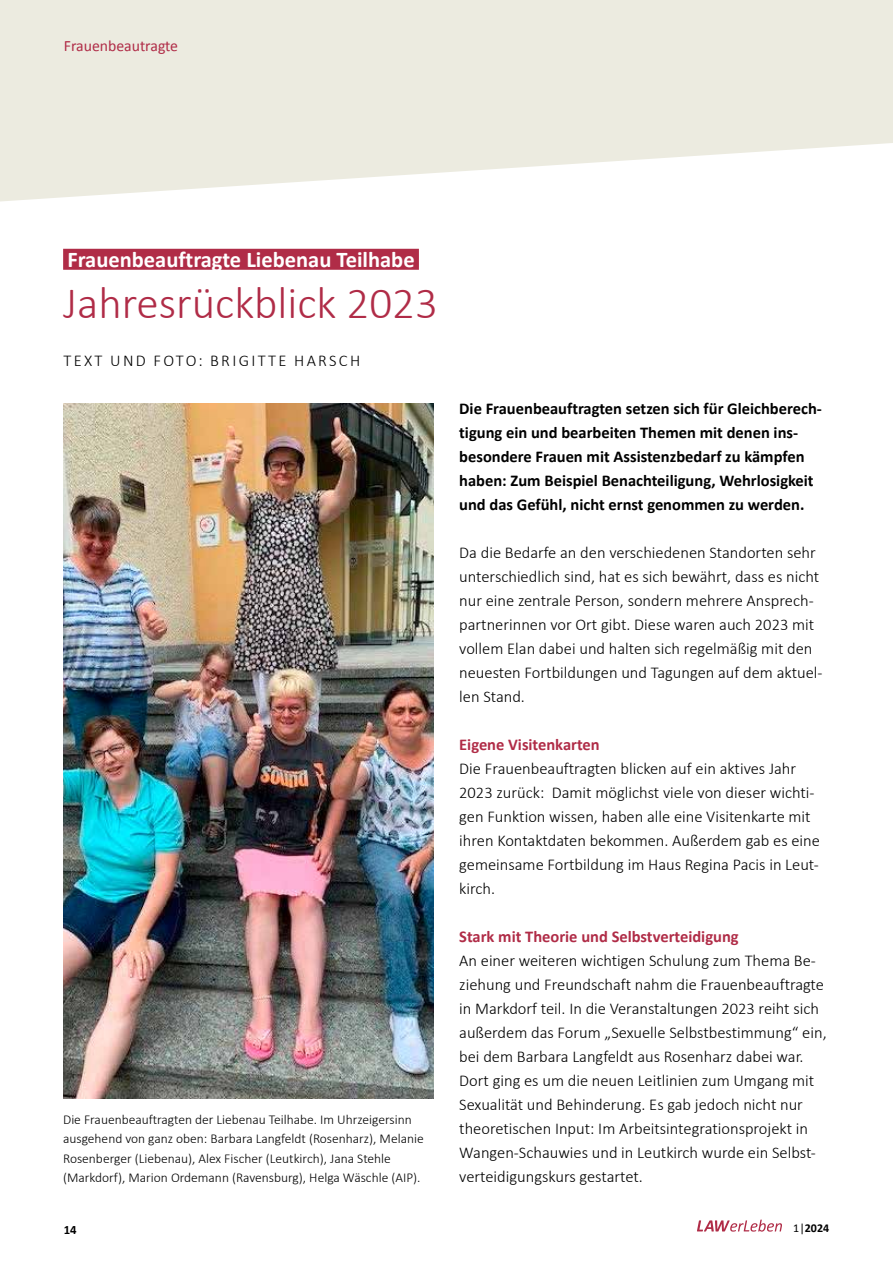
<style>
.page{position:relative;width:893px;height:1263px;background:#fff}
.page>*{position:absolute;margin:0;border:0;box-sizing:border-box;transform-origin:0 0}
.t1{font:300 45px "Calibri";color:#b02c47}
.t2{font:700 22.5px "Calibri";color:#fff}
.t3{font:300 16.5px/24px "Calibri";color:#000}
.t4{font:700 16.5px/24px "Calibri";color:#000}
.t5{font:700 16.5px "Calibri";color:#b02c47}
.t6{font:300 16.5px "Calibri";letter-spacing:.14em;color:#000}
.t7{font:15.75px "Calibri";color:#b02c47}
.t8{font:300 13.5px/19.5px "Calibri";color:#000}
.t9{font:700 12.75px "Calibri";color:#000}
.t10{font:700 12px "Calibri";color:#000}
.s1{font-weight:400}
</style>
<div class="page">
<img style="left:0;top:0;width:893px;height:1232px">
<p class="t7" style="left:64px;top:36px;width:116px">Frauenbeautragte</p>
<h2 class="t2" style="left:67px;top:245px;width:349px">Frauenbeauftragte Liebenau Teilhabe</h2>
<h1 class="t1" style="left:63px;top:275px;width:376px">Jahresrückblick 2023</h1>
<p class="t6" style="left:63px;top:350px;width:298px">TEXT UND FOTO: BRIGITTE HARSCH</p>
<p class="t8" style="left:63px;top:1109px;width:362px">Die Frauenbeauftragten der Liebenau Teilhabe. Im Uhrzeigersinn ausgehend von ganz oben: Barbara Langfeldt (Rosenharz), Melanie Rosenberger (Liebenau), Alex Fischer (Leutkirch), Jana Stehle (Markdorf), Marion Ordemann (Ravensburg), Helga Wäschle (AIP).</p>
<p class="t4" style="left:459px;top:397px;width:364px">Die Frauenbeauftragten setzen sich für Gleichberech&shy;tigung ein und bearbeiten Themen mit denen ins&shy;besondere Frauen mit Assistenzbedarf zu kämpfen haben: Zum Beispiel Benachteiligung, Wehrlosigkeit und das Gefühl, nicht ernst genommen zu werden.</p>
<p class="t3" style="left:459px;top:540px;width:365px">Da die Bedarfe an den verschiedenen Standorten sehr unterschiedlich sind, hat es sich bewährt, dass es nicht nur eine zentrale Person, sondern mehrere Ansprech&shy;partnerinnen vor Ort gibt. Diese waren auch 2023 mit vollem Elan dabei und halten sich regelmäßig mit den neuesten Fortbildungen und Tagungen auf dem aktuel&shy;len Stand.</p>
<p class="t5" style="left:459px;top:734px;width:142px">Eigene Visitenkarten</p>
<p class="t3" style="left:459px;top:756px;width:362px">Die Frauenbeauftragten blicken auf ein aktives Jahr 2023 zurück: Damit möglichst viele von dieser wichti&shy;gen Funktion wissen, haben alle eine Visitenkarte mit ihren Kontaktdaten bekommen. Außerdem gab es eine gemeinsame Fortbildung im Haus Regina Pacis in Leut&shy;kirch.</p>
<p class="t5" style="left:459px;top:926px;width:281px">Stark mit Theorie und Selbstverteidigung</p>
<p class="t3" style="left:459px;top:948px;width:369px">An einer weiteren wichtigen Schulung zum Thema Be&shy;ziehung und Freundschaft nahm die Frauenbeauftragte in Markdorf teil. In die Veranstaltungen 2023 reiht sich außerdem das Forum „Sexuelle Selbstbestimmung“ ein, bei dem Barbara Langfeldt aus Rosenharz dabei war.<br>Dort ging es um die neuen Leitlinien zum Umgang mit Sexualität und Behinderung. Es gab jedoch nicht nur theoretischen Input: Im Arbeitsintegrationsprojekt in Wangen-Schauwies und in Leutkirch wurde ein Selbst&shy;verteidigungskurs gestartet.</p>
<p class="t9" style="left:64px;top:1222px;width:14px">14</p>
<p class="t10" style="left:793px;top:1220px;width:37px"><span class="s1">1|</span>2024</p>
</div>
